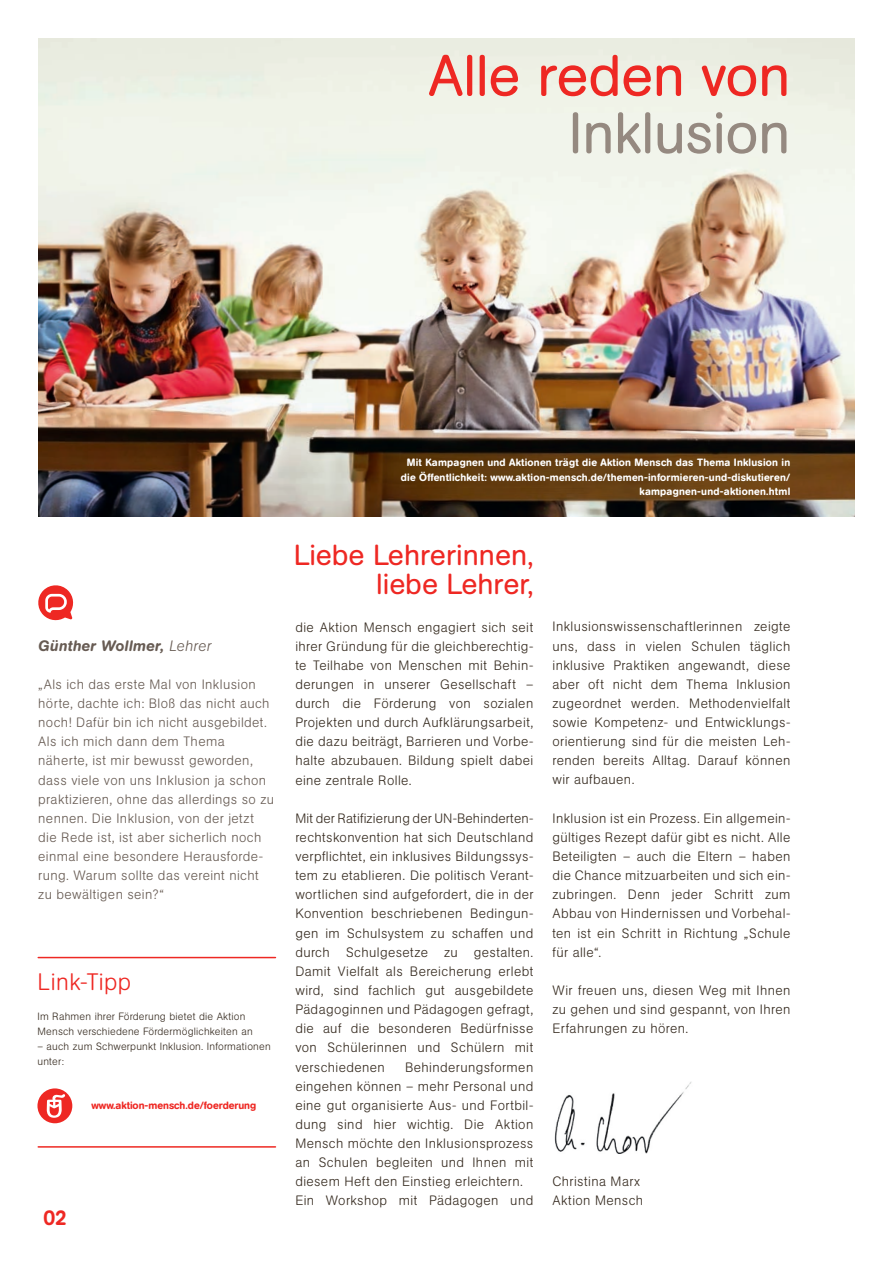
<style>
.page{position:relative;width:893px;height:1263px;background:#fff}
.page>*{position:absolute;margin:0;border:0;box-sizing:border-box;transform-origin:0 0}
.t1{font:57.45px "AG Book Rounded Pro";letter-spacing:-.01em;color:#ee2823}
.t2{font:57.45px "AG Book Rounded Pro";letter-spacing:-.005em;color:#958980}
.t3{font:28.65px/28.7px "AG Book Rounded Pro";color:#ee2823;text-align:right}
.t4{font:300 23.7px "AG Book Rounded Pro";letter-spacing:.02em;color:#ee2823}
.t5{font:500 21px "AG Book Rounded Pro";color:#ee2823}
.t6{font:italic 500 15px "AG Book Rounded Pro";letter-spacing:.025em;color:#675b53}
.t7{font:300 13.5px/19.2px "AG Book Rounded Pro";letter-spacing:.03em;color:#372c21;text-align:justify}
.t8{font:300 13.5px/19.2px "AG Book Rounded Pro";letter-spacing:.03em;color:#675b53}
.t9{font:500 10.5px/14.9px "AG Book Rounded Pro";letter-spacing:.02em;color:#fff;text-align:right}
.t10{font:300 10.5px/14.9px "AG Book Rounded Pro";letter-spacing:.02em;color:#372c21}
.t11{font:500 10.5px "AG Book Rounded Pro";color:#ee2823}
.s1{font-weight:300}
</style>
<div class="page">
<img style="left:554px;top:1082px;width:138px;height:72px">
<img style="left:38px;top:38px;width:817px;height:479px">
<svg style="left:38px;top:585px;width:36px;height:36px"></svg>
<hr style="left:38px;top:957px;width:237px;height:1px;background:#ee2823">
<hr style="left:38px;top:1146px;width:237px;height:1px;background:#ee2823">
<div style="left:37px;top:1088px;width:35px;height:35px;background:#ee2823;border-radius:50%"></div>
<svg style="left:47px;top:1094px;width:18px;height:24px"></svg>
<h1 class="t1" style="left:428px;top:38px;width:363px">Alle reden von</h1>
<h1 class="t2" style="left:568px;top:96px;width:224px">Inklusion</h1>
<p class="t6" style="left:38px;top:636px;width:174px">Günther Wollmer, <span class="s1">Lehrer</span></p>
<p class="t8" style="left:38px;top:674px;width:237px">„Als ich das erste Mal von Inklusion hörte, dachte ich: Bloß das nicht auch noch! Dafür bin ich nicht ausgebildet.<br>Als ich mich dann dem Thema näherte, ist mir bewusst geworden, dass viele von uns Inklusion ja schon praktizieren, ohne das allerdings so zu nennen. Die Inklusion, von der jetzt die Rede ist, ist aber sicherlich noch einmal eine besondere Herausforde&shy;rung. Warum sollte das vereint nicht zu bewältigen sein?“</p>
<h3 class="t4" style="left:37px;top:966px;width:95px">Link-Tipp</h3>
<p class="t10" style="left:37px;top:1009px;width:217px">Im Rahmen ihrer Förderung bietet die Aktion<br>Mensch verschiedene Fördermöglichkeiten an</p>
<p class="t10" style="left:37px;top:1038px;width:235px">– auch zum Schwerpunkt Inklusion. Informationen unter:</p>
<p class="t11" style="left:91px;top:1099px;width:166px">www.aktion-mensch.de/foerderung</p>
<h3 class="t5" style="left:44px;top:1204px;width:25px">02</h3>
<p class="t9" style="left:401px;top:454px;width:391px">Mit Kampagnen und Aktionen trägt die Aktion Mensch das Thema Inklusion in die Öffentlichkeit: www.aktion-mensch.de/themen-informieren-und-diskutieren/ kampagnen-und-aktionen.html</p>
<h2 class="t3" style="left:294px;top:540px;width:241px">Liebe Lehrerinnen, liebe Lehrer,</h2>
<p class="t7" style="left:295px;top:617px;width:239px">die Aktion Mensch engagiert sich seit ihrer Gründung für die gleichberechtig&shy;te Teilhabe von Menschen mit Behin&shy;derungen in unserer Gesellschaft – durch die Förderung von sozialen Projekten und durch Aufklärungsarbeit, die dazu beiträgt, Barrieren und Vorbe&shy;halte abzubauen. Bildung spielt dabei eine zentrale Rolle.</p>
<p class="t7" style="left:295px;top:808px;width:239px">Mit der Ratifizierung der UN-Behinderten&shy;rechtskonvention hat sich Deutschland verpflichtet, ein inklusives Bildungssys&shy;tem zu etablieren. Die politisch Verant&shy;wortlichen sind aufgefordert, die in der Konvention beschriebenen Bedingun&shy;gen im Schulsystem zu schaffen und durch Schulgesetze zu gestalten.<br>Damit Vielfalt als Bereicherung erlebt wird, sind fachlich gut ausgebildete Pädagoginnen und Pädagogen gefragt, die auf die besonderen Bedürfnisse von Schülerinnen und Schülern mit verschiedenen</p>
<p class="t7" style="left:295px;top:1057px;width:239px;text-align:left;text-indent:110px">Behinderungsformen eingehen können – mehr Personal und eine gut organisierte Aus- und Fortbil&shy;dung sind hier wichtig. Die Aktion Mensch möchte den Inklusionsprozess an Schulen begleiten und Ihnen mit diesem Heft den Einstieg erleichtern.<br>Ein Workshop mit Pädagogen und</p>
<p class="t7" style="left:552px;top:617px;width:239px">Inklusionswissenschaftlerinnen zeigte uns, dass in vielen Schulen täglich inklusive Praktiken angewandt, diese aber oft nicht dem Thema Inklusion zugeordnet werden. Methodenvielfalt sowie Kompetenz- und Entwicklungs&shy;orientierung sind für die meisten Leh&shy;renden bereits Alltag. Darauf können wir aufbauen.</p>
<p class="t7" style="left:552px;top:808px;width:239px">Inklusion ist ein Prozess. Ein allgemein&shy;gültiges Rezept dafür gibt es nicht. Alle Beteiligten – auch die Eltern – haben die Chance mitzuarbeiten und sich ein&shy;zubringen. Denn jeder Schritt zum Abbau von Hindernissen und Vorbehal&shy;ten ist ein Schritt in Richtung „Schule für alle“.</p>
<p class="t7" style="left:552px;top:980px;width:239px">Wir freuen uns, diesen Weg mit Ihnen zu gehen und sind gespannt, von Ihren Erfahrungen zu hören.</p>
<p class="t7" style="left:552px;top:1172px;width:92px">Christina Marx<br>Aktion Mensch</p>
</div>
